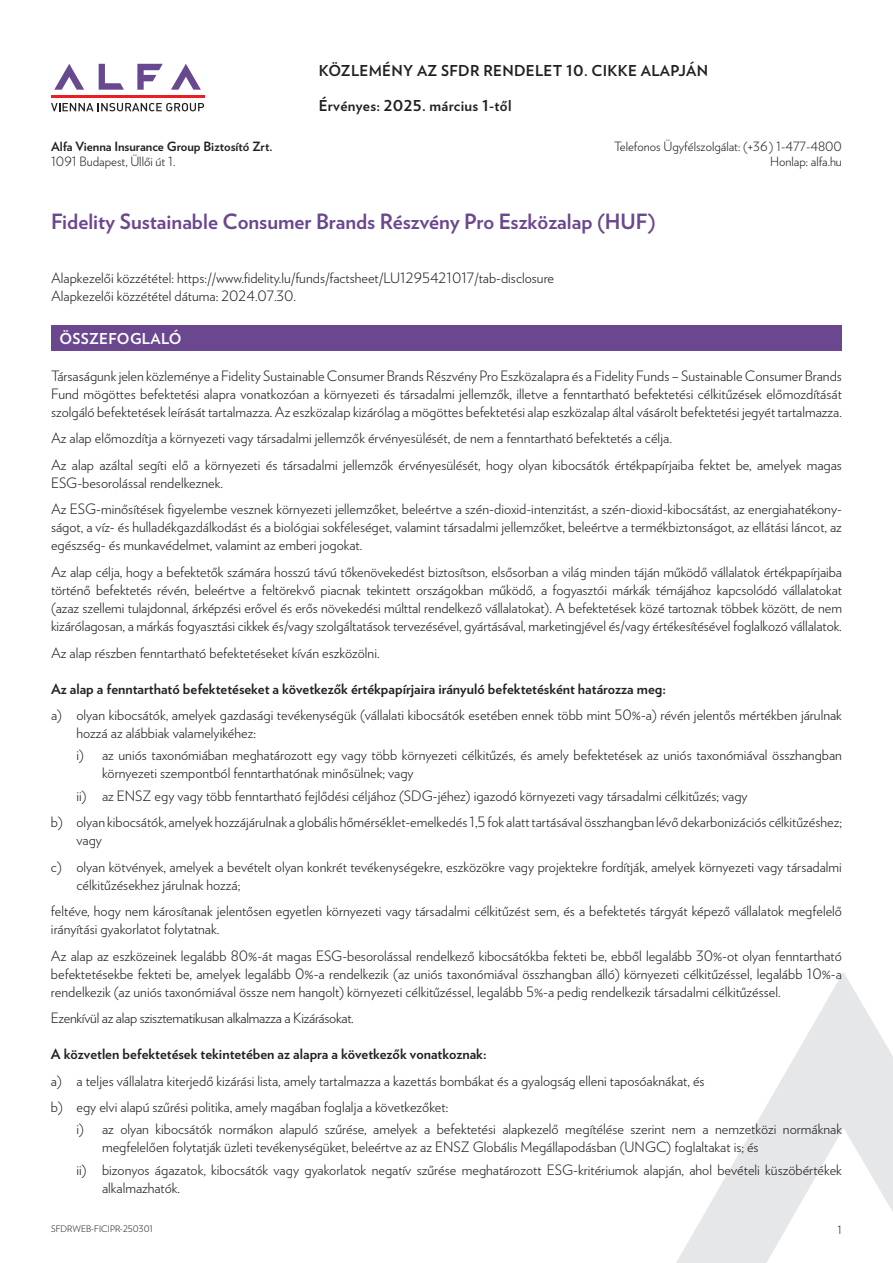
<style>
.page{position:relative;width:893px;height:1263px;background:#fff}
.page>*{position:absolute;margin:0;border:0;box-sizing:border-box;transform-origin:0 0}
.t1{font:700 21px "Verlag";color:#6a478f}
.t2{font:700 15px "Verlag";letter-spacing:.02em;color:#231f20}
.t3{font:700 15px "Verlag";letter-spacing:.02em;color:#fff}
.t4{font:300 14.25px/18px "Verlag";color:#231f20}
.t5{font:700 14.25px "Verlag";color:#231f20}
.t6{font:300 14.25px "Verlag";letter-spacing:-.02em;color:#231f20}
.t7{font:300 12.75px/15px "Verlag";color:#231f20;text-align:right}
.t8{font:700 12.75px "Verlag";color:#231f20}
.t9{font:300 11.25px "Verlag";color:#231f20}
.t10{font:300 9px "Verlag";color:#231f20}
</style>
<div class="page">
<svg style="left:171px;top:64px;width:30px;height:26px"></svg>
<svg style="left:137px;top:64px;width:26px;height:26px"></svg>
<svg style="left:99px;top:64px;width:25px;height:26px"></svg>
<svg style="left:54px;top:64px;width:30px;height:26px"></svg>
<hr style="left:51px;top:95px;width:153px;height:3px;background:#ee1d23">
<svg style="left:51px;top:103px;width:153px;height:8px"></svg>
<svg style="left:676px;top:972px;width:217px;height:291px"></svg>
<div style="left:51px;top:325px;width:791px;height:26px;background:#6a478f"></div>
<p class="t8" style="left:51px;top:136px;width:223px">Alfa Vienna Insurance Group Biztosító Zrt.</p>
<p class="t7" style="left:51px;top:153px;width:126px">1091 Budapest, Üllői út 1.</p>
<p class="t2" style="left:319px;top:59px;width:391px">KÖZLEMÉNY AZ SFDR RENDELET 10. CIKKE ALAPJÁN</p>
<p class="t2" style="left:319px;top:94px;width:194px">Érvényes: 2025. március 1-től</p>
<p class="t7" style="left:614px;top:138px;width:229px">Telefonos Ügyfélszolgálat: (+36 ) 1-477-4800<br>Honlap: alfa.hu</p>
<h1 class="t1" style="left:51px;top:205px;width:606px">Fidelity Sustainable Consumer Brands Részvény Pro Eszközalap (HUF)</h1>
<p class="t4" style="left:51px;top:268px;width:505px">Alapkezelői közzététel: https://www.fidelity.lu/funds/factsheet/LU1295421017/tab-disclosure<br>Alapkezelői közzététel dátuma: 2024.07.30.</p>
<p class="t3" style="left:60px;top:327px;width:124px">ÖSSZEFOGLALÓ</p>
<p class="t4" style="left:51px;top:366px;width:792px;text-align:justify">Társaságunk jelen közleménye a Fidelity Sustainable Consumer Brands Részvény Pro Eszközalapra és a Fidelity Funds – Sustainable Consumer Brands Fund mögöttes befektetési alapra vonatkozóan a környezeti és társadalmi jellemzők, illetve a fenntartható befektetési célkitűzések előmozdítását szolgáló befektetések leírását tartalmazza. Az eszközalap kizárólag a mögöttes befektetési alap eszközalap által vásárolt befektetési jegyét tartalmazza.</p>
<p class="t4" style="left:51px;top:424px;width:792px;line-height:26.5px">Az alap előmozdítja a környezeti vagy társadalmi jellemzők érvényesülését, de nem a fenntartható befektetés a célja.<br>Az alap azáltal segíti elő a környezeti és társadalmi jellemzők érvényesülését, hogy olyan kibocsátók értékpapírjaiba fektet be, amelyek magas</p>
<p class="t4" style="left:51px;top:469px;width:792px;line-height:26.5px">ESG-besorolással rendelkeznek.<br>Az ESG-minősítések figyelembe vesznek környezeti jellemzőket, beleértve a szén-dioxid-intenzitást, a szén-dioxid-kibocsátást, az energiahatékony-</p>
<p class="t4" style="left:51px;top:517px;width:792px">ságot, a víz- és hulladékgazdálkodást és a biológiai sokféleséget, valamint társadalmi jellemzőket, beleértve a termékbiztonságot, az ellátási láncot, az egészség- és munkavédelmet, valamint az emberi jogokat.</p>
<p class="t4" style="left:51px;top:562px;width:792px;text-align:justify">Az alap célja, hogy a befektetők számára hosszú távú tőkenövekedést biztosítson, elsősorban a világ minden táján működő vállalatok értékpapírjaiba történő befektetés révén, beleértve a feltörekvő piacnak tekintett országokban működő, a fogyasztói márkák témájához kapcsolódó vállalatokat (azaz szellemi tulajdonnal, árképzési erővel és erős növekedési múlttal rendelkező vállalatokat). A befektetések közé tartoznak többek között, de nem kizárólagosan, a márkás fogyasztási cikkek és/vagy szolgáltatások tervezésével, gyártásával, marketingjével és/vagy értékesítésével foglalkozó vállalatok.</p>
<p class="t4" style="left:51px;top:642px;width:330px">Az alap részben fenntartható befektetéseket kíván eszközölni.</p>
<p class="t5" style="left:51px;top:677px;width:616px">Az alap a fenntartható befektetéseket a következők értékpapírjaira irányuló befektetésként határozza meg:</p>
<p class="t4" style="left:77px;top:705px;width:767px;text-indent:-26px">a) olyan kibocsátók, amelyek gazdasági tevékenységük (vállalati kibocsátók esetében ennek több mint 50%-a) révén jelentős mértékben járulnak hozzá az alábbiak valamelyikéhez:</p>
<p class="t4" style="left:102px;top:745px;width:741px;text-indent:-26px">i) az uniós taxonómiában meghatározott egy vagy több környezeti célkitűzés, és amely befektetések az uniós taxonómiával összhangban környezeti szempontból fenntarthatónak minősülnek; vagy</p>
<p class="t4" style="left:51px;top:781px;width:792px;line-height:26.5px;text-indent:26px">ii) az ENSZ egy vagy több fenntartható fejlődési céljához (SDG-jéhez) igazodó környezeti vagy társadalmi célkitűzés; vagy<br>b) olyan kibocsátók, amelyek hozzájárulnak a globális hőmérséklet-emelkedés 1,5 fok alatt tartásával összhangban lévő dekarbonizációs célkitűzéshez;</p>
<p class="t4" style="left:51px;top:826px;width:792px;line-height:26.5px;text-indent:26px">vagy<br>c) olyan kötvények, amelyek a bevételt olyan konkrét tevékenységekre, eszközökre vagy projektekre fordítják, amelyek környezeti vagy társadalmi</p>
<p class="t4" style="left:51px;top:870px;width:792px;line-height:26.5px;text-indent:26px">célkitűzésekhez járulnak hozzá;<br>feltéve, hogy nem károsítanak jelentősen egyetlen környezeti vagy társadalmi célkitűzést sem, és a befektetés tárgyát képező vállalatok megfelelő</p>
<p class="t4" style="left:51px;top:915px;width:792px;line-height:26.5px">irányítási gyakorlatot folytatnak.<br>Az alap az eszközeinek legalább 80%-át magas ESG-besorolással rendelkező kibocsátókba fekteti be, ebből legalább 30%-ot olyan fenntartható</p>
<p class="t4" style="left:51px;top:964px;width:792px">befektetésekbe fekteti be, amelyek legalább 0%-a rendelkezik (az uniós taxonómiával összhangban álló) környezeti célkitűzéssel, legalább 10%-a rendelkezik (az uniós taxonómiával össze nem hangolt) környezeti célkitűzéssel, legalább 5%-a pedig rendelkezik társadalmi célkitűzéssel.</p>
<p class="t6" style="left:51px;top:1007px;width:304px">Ezenkívül az alap szisztematikusan alkalmazza a Kizárásokat.</p>
<p class="t5" style="left:51px;top:1043px;width:437px">A közvetlen befektetések tekintetében az alapra a következők vonatkoznak:</p>
<p class="t4" style="left:51px;top:1066px;width:655px;line-height:26.5px">a) a teljes vállalatra kiterjedő kizárási lista, amely tartalmazza a kazettás bombákat és a gyalogság elleni taposóaknákat, és b) egy elvi alapú szűrési politika, amely magában foglalja a következőket:</p>
<p class="t4" style="left:102px;top:1119px;width:741px;text-indent:-26px">i) az olyan kibocsátók normákon alapuló szűrése, amelyek a befektetési alapkezelő megítélése szerint nem a nemzetközi normáknak megfelelően folytatják üzleti tevékenységüket, beleértve az az ENSZ Globális Megállapodásban (UNGC) foglaltakat is; és</p>
<p class="t4" style="left:102px;top:1160px;width:741px;text-indent:-26px">ii) bizonyos ágazatok, kibocsátók vagy gyakorlatok negatív szűrése meghatározott ESG-kritériumok alapján, ahol bevételi küszöbértékek alkalmazhatók.</p>
<p class="t10" style="left:51px;top:1222px;width:104px">SFDRWEB-FICIPR-250301</p>
<p class="t9" style="left:838px;top:1221px;width:6px">1</p>
</div>
